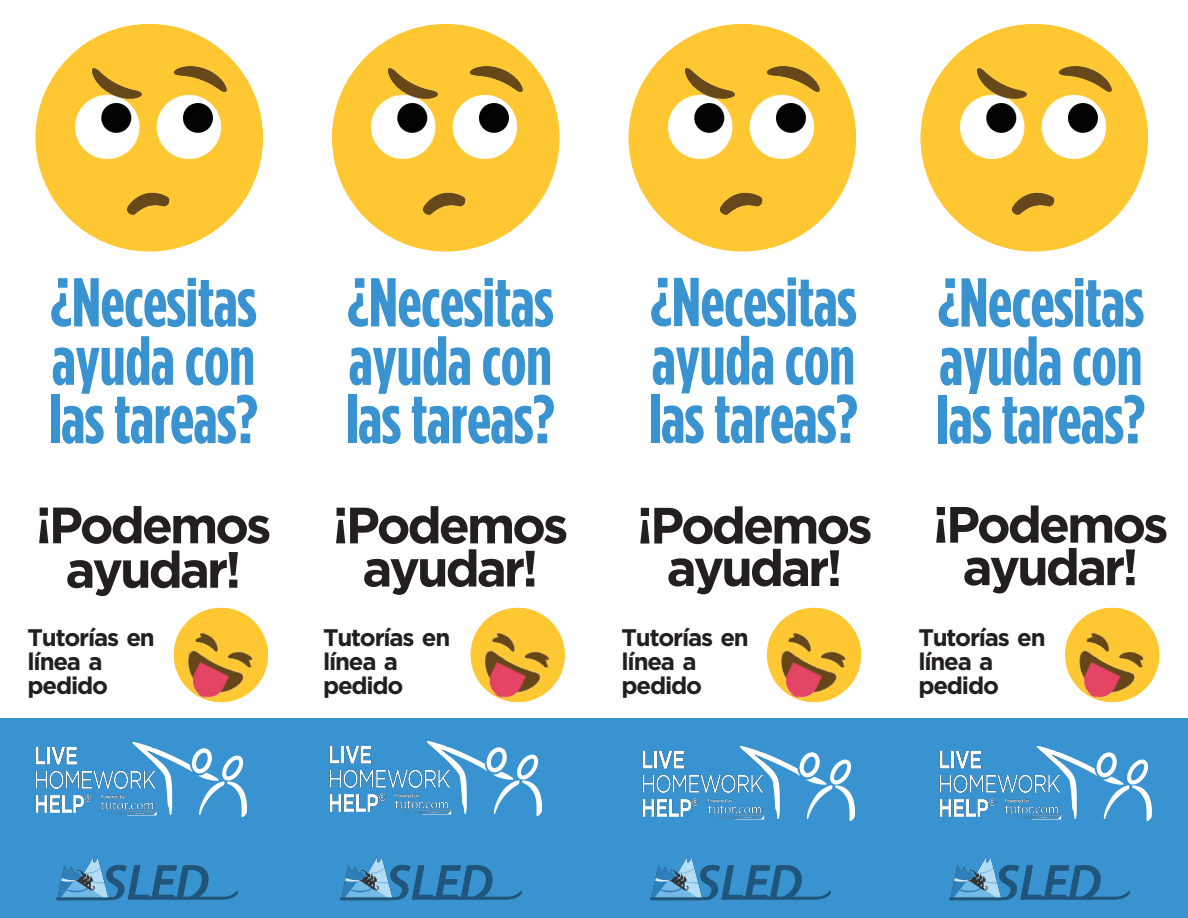
<style>
.page{position:relative;width:1188px;height:918px;background:#fff}
.page>*{position:absolute;margin:0;border:0;box-sizing:border-box;transform-origin:0 0}
.t1{font:700 69px/58.3px "Gotham Condensed";letter-spacing:-.01em;color:#3893d0;text-align:justify}
.t2{font:700 51px/42.5px "Gotham";letter-spacing:-.06em;color:#231f20;text-align:center}
.t3{font:700 24px/24px "Gotham";letter-spacing:-.05em;color:#231f20}
</style>
<div class="page">
<div style="left:0;top:719px;width:1188px;height:199px;background:#3893d0"></div>
<div style="left:629px;top:24px;width:227px;height:227px;background:#ffc832;border-radius:50%"></div>
<div style="left:36px;top:24px;width:227px;height:227px;background:#ffc832;border-radius:50%"></div>
<div style="left:332px;top:24px;width:228px;height:227px;background:#ffc832;border-radius:50%"></div>
<div style="left:921px;top:24px;width:227px;height:227px;background:#ffc832;border-radius:50%"></div>
<img style="left:668px;top:67px;width:151px;height:148px">
<img style="left:75px;top:67px;width:151px;height:148px">
<img style="left:372px;top:67px;width:151px;height:148px">
<img style="left:960px;top:67px;width:151px;height:148px">
<svg style="left:767px;top:608px;width:94px;height:80px"></svg>
<img style="left:768px;top:631px;width:80px;height:72px">
<svg style="left:1065px;top:608px;width:94px;height:80px"></svg>
<img style="left:1066px;top:631px;width:80px;height:72px">
<svg style="left:477px;top:608px;width:88px;height:79px"></svg>
<img style="left:471px;top:631px;width:81px;height:72px">
<svg style="left:180px;top:608px;width:88px;height:80px"></svg>
<img style="left:174px;top:631px;width:81px;height:72px">
<img style="left:57px;top:857px;width:180px;height:44px">
<img style="left:341px;top:857px;width:180px;height:44px">
<img style="left:651px;top:857px;width:180px;height:44px">
<img style="left:949px;top:857px;width:180px;height:44px">
<img style="left:35px;top:743px;width:212px;height:73px">
<img style="left:329px;top:742px;width:212px;height:73px">
<img style="left:642px;top:747px;width:212px;height:73px">
<img style="left:939px;top:747px;width:213px;height:73px">
<p class="t1" style="left:49px;top:273px;width:210px">¿Necesitas ayuda con las tareas?</p>
<p class="t2" style="left:35px;top:503px;width:238px;line-height:44.4px">¡Podemos ayudar!</p>
<p class="t3" style="left:28px;top:626px;width:129px">Tutorías en línea a pedido</p>
<p class="t1" style="left:346px;top:273px;width:210px">¿Necesitas ayuda con las tareas?</p>
<p class="t1" style="left:649px;top:272px;width:210px">¿Necesitas ayuda con las tareas?</p>
<p class="t1" style="left:936px;top:273px;width:210px">¿Necesitas ayuda con las tareas?</p>
<p class="t2" style="left:637px;top:504px;width:238px">¡Podemos ayudar!</p>
<p class="t2" style="left:933px;top:503px;width:238px">¡Podemos ayudar!</p>
<p class="t2" style="left:332px;top:503px;width:238px;line-height:43.2px">¡Podemos ayudar!</p>
<p class="t3" style="left:323px;top:626px;width:129px">Tutorías en línea a pedido</p>
<p class="t3" style="left:622px;top:626px;width:129px">Tutorías en línea a pedido</p>
<p class="t3" style="left:918px;top:626px;width:129px">Tutorías en línea a pedido</p>
</div>
